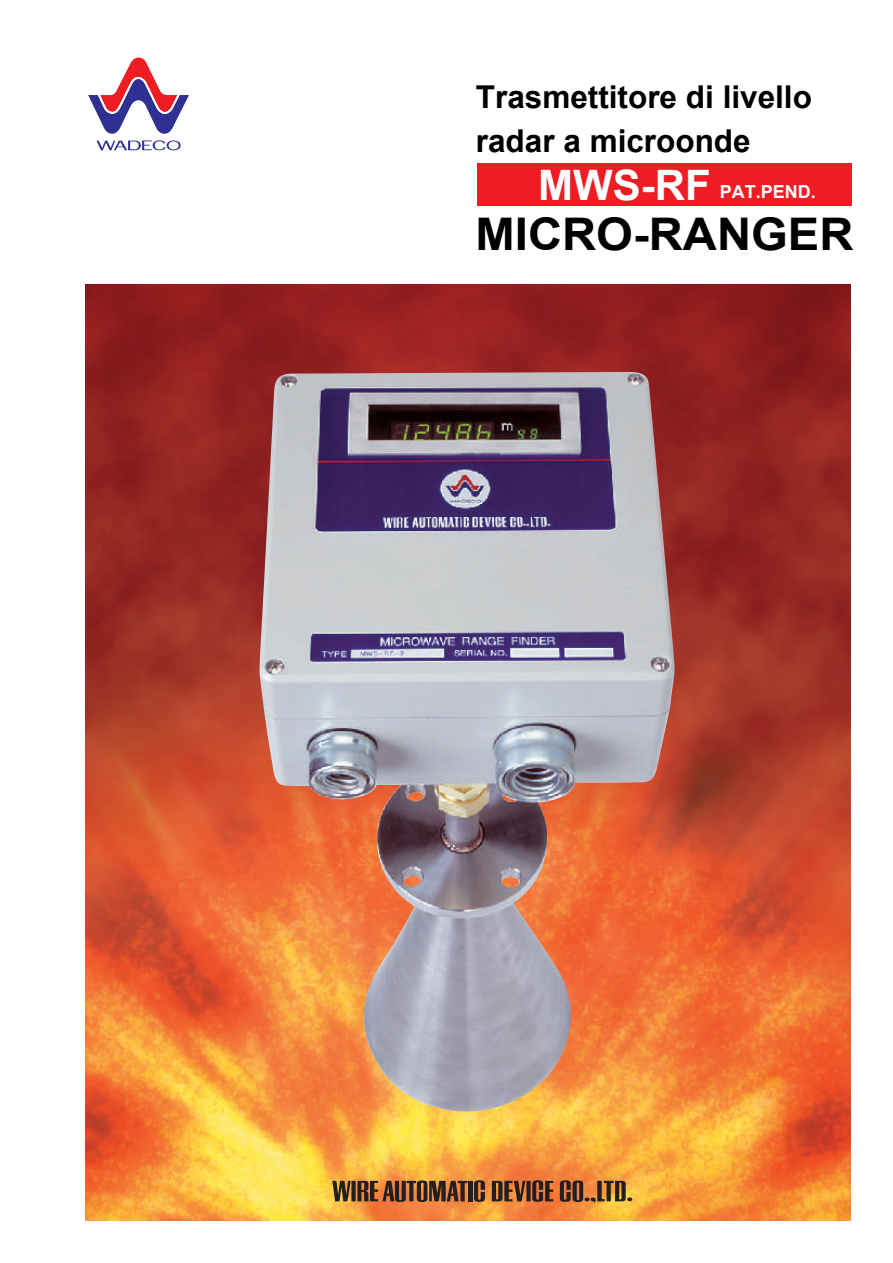
<style>
.page{position:relative;width:893px;height:1263px;background:#fff}
.page>*{position:absolute;margin:0;border:0;box-sizing:border-box;transform-origin:0 0}
.t1{font:700 45px "Arial";color:#000;scale:1.05 1}
.t2{font:700 42px "Arial";color:#fff}
.t3{font:700 31.5px/44px "Arial";color:#000}
.t4{font:700 18px "Arial";color:#fff}
</style>
<div class="page">
<img style="left:85px;top:285px;width:765px;height:935px">
<div style="left:478px;top:164px;width:374px;height:42px;background:#ee1d23"></div>
<svg style="left:88px;top:57px;width:101px;height:77px"></svg>
<svg style="left:96px;top:140px;width:85px;height:10px"></svg>
<div style="left:351px;top:1181px;width:5px;height:20px;background:#231f20"></div>
<svg style="left:332px;top:1181px;width:19px;height:20px"></svg>
<svg style="left:474px;top:1180px;width:11px;height:22px"></svg>
<svg style="left:532px;top:1180px;width:21px;height:22px"></svg>
<svg style="left:357px;top:1180px;width:110px;height:22px;background:#7c4d2d"></svg>
<div style="left:468px;top:1181px;width:5px;height:20px;background:#231f20"></div>
<svg style="left:492px;top:1181px;width:33px;height:20px"></svg>
<svg style="left:560px;top:1180px;width:72px;height:23px;background:#946130"></svg>
<div style="left:526px;top:1181px;width:5px;height:20px;background:#231f20"></div>
<img style="left:259px;top:372px;width:416px;height:739px">
<p class="t3" style="left:476px;top:76px;width:338px">Trasmettitore di livello radar a microonde</p>
<h2 class="t2" style="left:538px;top:157px;width:174px">MWS-RF</h2>
<p class="t4" style="left:720px;top:180px;width:98px">PAT.PEND.</p>
<h1 class="t1" style="left:476px;top:205px;width:361px">MICRO-RANGER</h1>
</div>
